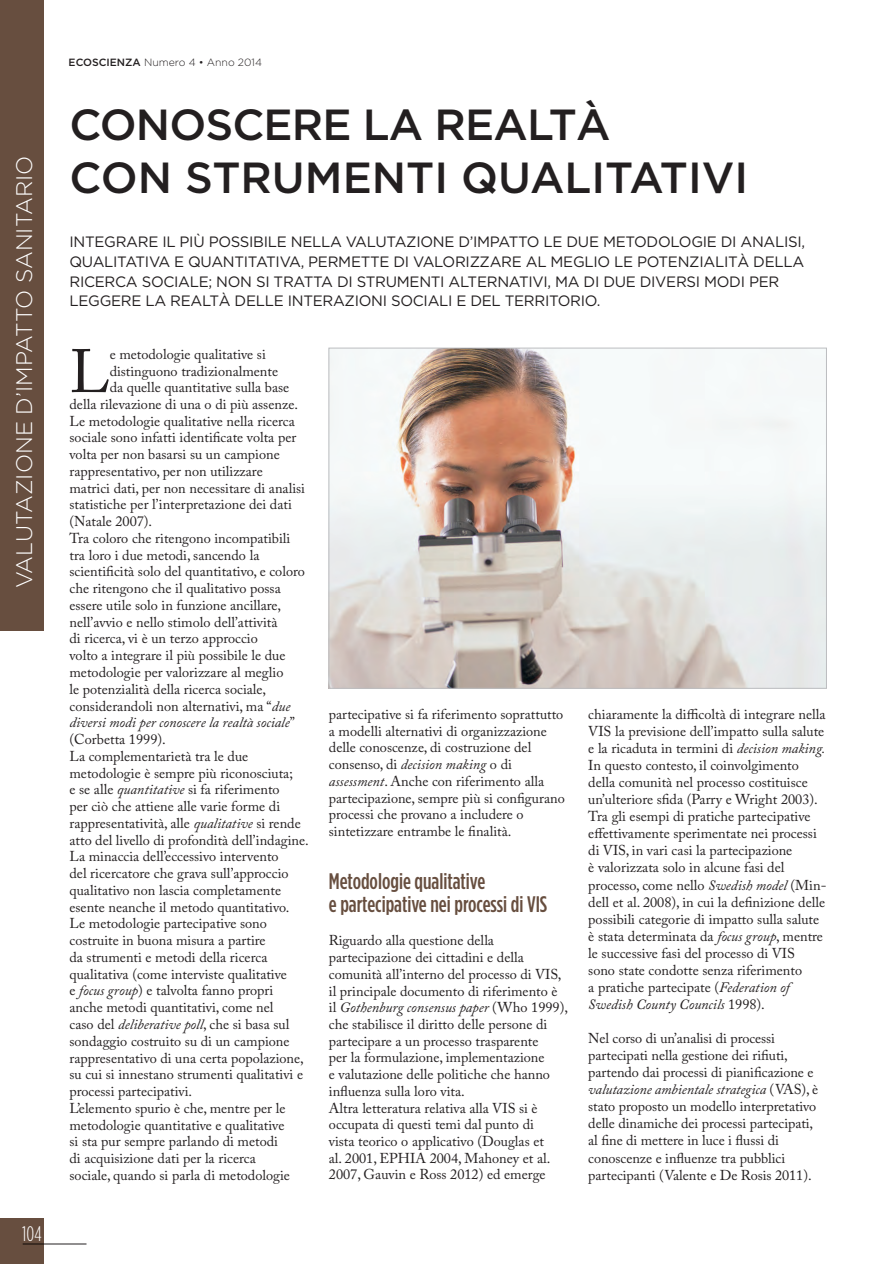
<style>
.page{position:relative;width:895px;height:1264px;background:#fff}
.page>*{position:absolute;margin:0;border:0;box-sizing:border-box;transform-origin:0 0}
.t1{font:60.6px "Adobe Caslon Pro";color:#231f20}
.t2{font:500 43.5px/52.5px "Gotham HTF";letter-spacing:-.02em;color:#231f20}
.t3{font:500 condensed 22.5px/22.6px "Gotham HTF";color:#674e3f}
.t4{font:300 22.5px "Gotham HTF";color:#fff}
.t5{font:300 condensed 21px "Gotham HTF";color:#fff}
.t6{font:15px/19.5px "Gotham";letter-spacing:-.02em;color:#231f20}
.t7{font:14.25px/17.1px "Adobe Caslon Pro";color:#231f20}
.t8{font:italic 14.25px "Adobe Caslon Pro";color:#231f20}
.t9{font:300 10.5px "Gotham HTF";color:#231f20}
.s1{font-weight:500}
.s2{font-style:italic}
.s3{font-style:normal}
</style>
<div class="page">
<div style="left:0;top:1218px;width:44px;height:46px;background:#674e3f"></div>
<hr style="left:23px;top:1243px;width:63px;height:1px;background:#231f20">
<div style="left:0;top:0;width:44px;height:631px;background:#674e3f"></div>
<img style="left:331px;top:350px;width:494px;height:336px">
<p class="t4" style="left:12px;top:588px;width:434px;rotate:-90deg">VALUTAZIONE D’IMPATTO SANITARIO</p>
<p class="t5" style="left:22px;top:1222px;width:21px">104</p>
<p class="t9" style="left:69px;top:57px;width:195px"><span class="s1">ECOSCIENZA</span> Numero 4 • Anno 2014</p>
<p class="t2" style="left:69px;top:98px;width:680px">CONOSCERE LA REALTÀ<br>CON STRUMENTI QUALITATIVI</p>
<p class="t6" style="left:69px;top:232px;width:737px">INTEGRARE IL PIÙ POSSIBILE NELLA VALUTAZIONE D’IMPATTO LE DUE METODOLOGIE DI ANALISI, QUALITATIVA E QUANTITATIVA, PERMETTE DI VALORIZZARE AL MEGLIO LE POTENZIALITÀ DELLA RICERCA SOCIALE; NON SI TRATTA DI STRUMENTI ALTERNATIVI, MA DI DUE DIVERSI MODI PER LEGGERE LA REALTÀ DELLE INTERAZIONI SOCIALI E DEL TERRITORIO.</p>
<p class="t1" style="left:69px;top:336px;width:42px">L</p>
<p class="t7" style="left:110px;top:345px;width:158px">e metodologie qualitative si</p>
<p class="t7" style="left:110px;top:362px;width:170px">distinguono tradizionalmente</p>
<p class="t7" style="left:110px;top:378px;width:181px">da quelle quantitative sulla base</p>
<p class="t7" style="left:69px;top:395px;width:230px">della rilevazione di una o di più assenze.</p>
<p class="t7" style="left:69px;top:412px;width:227px">Le metodologie qualitative nella ricerca</p>
<p class="t7" style="left:69px;top:429px;width:228px">sociale sono infatti identificate volta per</p>
<p class="t7" style="left:69px;top:445px;width:212px">volta per non basarsi su un campione</p>
<p class="t7" style="left:69px;top:462px;width:195px">rappresentativo, per non utilizzare</p>
<p class="t7" style="left:69px;top:479px;width:237px">matrici dati, per non necessitare di analisi</p>
<p class="t7" style="left:69px;top:496px;width:224px">statistiche per l’interpretazione dei dati</p>
<p class="t7" style="left:69px;top:513px;width:84px">(Natale 2007).</p>
<p class="t7" style="left:69px;top:529px;width:222px">Tra coloro che ritengono incompatibili</p>
<p class="t7" style="left:69px;top:546px;width:191px">tra loro i due metodi, sancendo la</p>
<p class="t7" style="left:69px;top:563px;width:237px">scientificità solo del quantitativo, e coloro</p>
<p class="t7" style="left:69px;top:580px;width:213px">che ritengono che il qualitativo possa</p>
<p class="t7" style="left:69px;top:596px;width:213px">essere utile solo in funzione ancillare,</p>
<p class="t7" style="left:69px;top:613px;width:209px">nell’avvio e nello stimolo dell’attività</p>
<p class="t7" style="left:69px;top:630px;width:190px">di ricerca, vi è un terzo approccio</p>
<p class="t7" style="left:69px;top:647px;width:217px">volto a integrare il più possibile le due</p>
<p class="t7" style="left:69px;top:663px;width:215px">metodologie per valorizzare al meglio</p>
<p class="t7" style="left:69px;top:680px;width:198px">le potenzialità della ricerca sociale,</p>
<p class="t7" style="left:69px;top:697px;width:222px">considerandoli non alternativi, ma “<span class="s2">due</span></p>
<p class="t8" style="left:69px;top:714px;width:227px">diversi modi per conoscere la realtà sociale<span class="s3">”</span></p>
<p class="t7" style="left:69px;top:730px;width:98px">(Corbetta 1999).</p>
<p class="t7" style="left:69px;top:747px;width:180px">La complementarietà tra le due</p>
<p class="t7" style="left:69px;top:764px;width:225px">metodologie è sempre più riconosciuta;</p>
<p class="t7" style="left:69px;top:781px;width:212px">e se alle <span class="s2">quantitative</span> si fa riferimento</p>
<p class="t7" style="left:69px;top:797px;width:212px">per ciò che attiene alle varie forme di</p>
<p class="t7" style="left:69px;top:814px;width:233px">rappresentatività, alle <span class="s2">qualitative</span> si rende</p>
<p class="t7" style="left:69px;top:831px;width:241px">atto del livello di profondità dell’indagine.</p>
<p class="t7" style="left:69px;top:848px;width:211px">La minaccia dell’eccessivo intervento</p>
<p class="t7" style="left:69px;top:864px;width:221px">del ricercatore che grava sull’approccio</p>
<p class="t7" style="left:69px;top:881px;width:213px">qualitativo non lascia completamente</p>
<p class="t7" style="left:69px;top:898px;width:221px">esente neanche il metodo quantitativo.</p>
<p class="t7" style="left:69px;top:915px;width:199px">Le metodologie partecipative sono</p>
<p class="t7" style="left:69px;top:931px;width:198px">costruite in buona misura a partire</p>
<p class="t7" style="left:69px;top:948px;width:199px">da strumenti e metodi della ricerca</p>
<p class="t7" style="left:69px;top:965px;width:219px">qualitativa (come interviste qualitative</p>
<p class="t7" style="left:69px;top:982px;width:205px">e <span class="s2">focus group</span>) e talvolta fanno propri</p>
<p class="t7" style="left:69px;top:999px;width:206px">anche metodi quantitativi, come nel</p>
<p class="t7" style="left:69px;top:1015px;width:221px">caso del <span class="s2">deliberative poll</span>, che si basa sul</p>
<p class="t7" style="left:69px;top:1032px;width:221px">sondaggio costruito su di un campione</p>
<p class="t7" style="left:69px;top:1049px;width:236px">rappresentativo di una certa popolazione,</p>
<p class="t7" style="left:69px;top:1066px;width:235px">su cui si innestano strumenti qualitativi e</p>
<p class="t7" style="left:69px;top:1082px;width:124px">processi partecipativi.</p>
<p class="t7" style="left:69px;top:1099px;width:217px">L’elemento spurio è che, mentre per le</p>
<p class="t7" style="left:69px;top:1116px;width:216px">metodologie quantitative e qualitative</p>
<p class="t7" style="left:69px;top:1133px;width:210px">si sta pur sempre parlando di metodi</p>
<p class="t7" style="left:69px;top:1149px;width:188px">di acquisizione dati per la ricerca</p>
<p class="t7" style="left:69px;top:1166px;width:222px">sociale, quando si parla di metodologie</p>
<p class="t7" style="left:329px;top:706px;width:237px;line-height:16.6px">partecipative si fa riferimento soprattutto a modelli alternativi di organizzazione delle conoscenze, di costruzione del consenso, di <span class="s2">decision making</span> o di <span class="s2">assessment</span>. Anche con riferimento alla partecipazione, sempre più si configurano processi che provano a includere o sintetizzare entrambe le finalità.</p>
<p class="t3" style="left:329px;top:869px;width:220px">Metodologie qualitative<br>e partecipative nei processi di VIS</p>
<p class="t7" style="left:329px;top:932px;width:241px;line-height:16.6px">Riguardo alla questione della partecipazione dei cittadini e della comunità all’interno del processo di VIS, il principale documento di riferimento è il <span class="s2">Gothenburg consensus paper</span> (Who 1999), che stabilisce il diritto delle persone di partecipare a un processo trasparente<br>per la formulazione, implementazione<br>e valutazione delle politiche che hanno influenza sulla loro vita.<br>Altra letteratura relativa alla VIS si è occupata di questi temi dal punto di<br>vista teorico o applicativo (Douglas et<br>al. 2001, EPHIA 2004, Mahoney et al.<br>2007, Gauvin e Ross 2012) ed emerge</p>
<p class="t7" style="left:588px;top:705px;width:240px">chiaramente la difficoltà di integrare nella VIS la previsione dell’impatto sulla salute e la ricaduta in termini di <span class="s2">decision making.<br></span>In questo contesto, il coinvolgimento della comunità nel processo costituisce un’ulteriore sfida (Parry e Wright 2003).<br>Tra gli esempi di pratiche partecipative effettivamente sperimentate nei processi di VIS, in vari casi la partecipazione<br>è valorizzata solo in alcune fasi del processo, come nello <span class="s2">Swedish model</span> (Min&shy;dell et al. 2008), in cui la definizione delle possibili categorie di impatto sulla salute è stata determinata da <span class="s2">focus group</span>, mentre le successive fasi del processo di VIS<br>sono state condotte senza riferimento<br>a pratiche partecipate (<span class="s2">Federation of Swedish County Councils</span> 1998).</p>
<p class="t7" style="left:588px;top:1029px;width:232px">Nel corso di un’analisi di processi partecipati nella gestione dei rifiuti, partendo dai processi di pianificazione e <span class="s2">valutazione ambientale strategica</span> (VAS), è stato proposto un modello interpretativo delle dinamiche dei processi partecipati, al fine di mettere in luce i flussi di conoscenze e influenze tra pubblici partecipanti (Valente e De Rosis 2011).</p>
</div>
